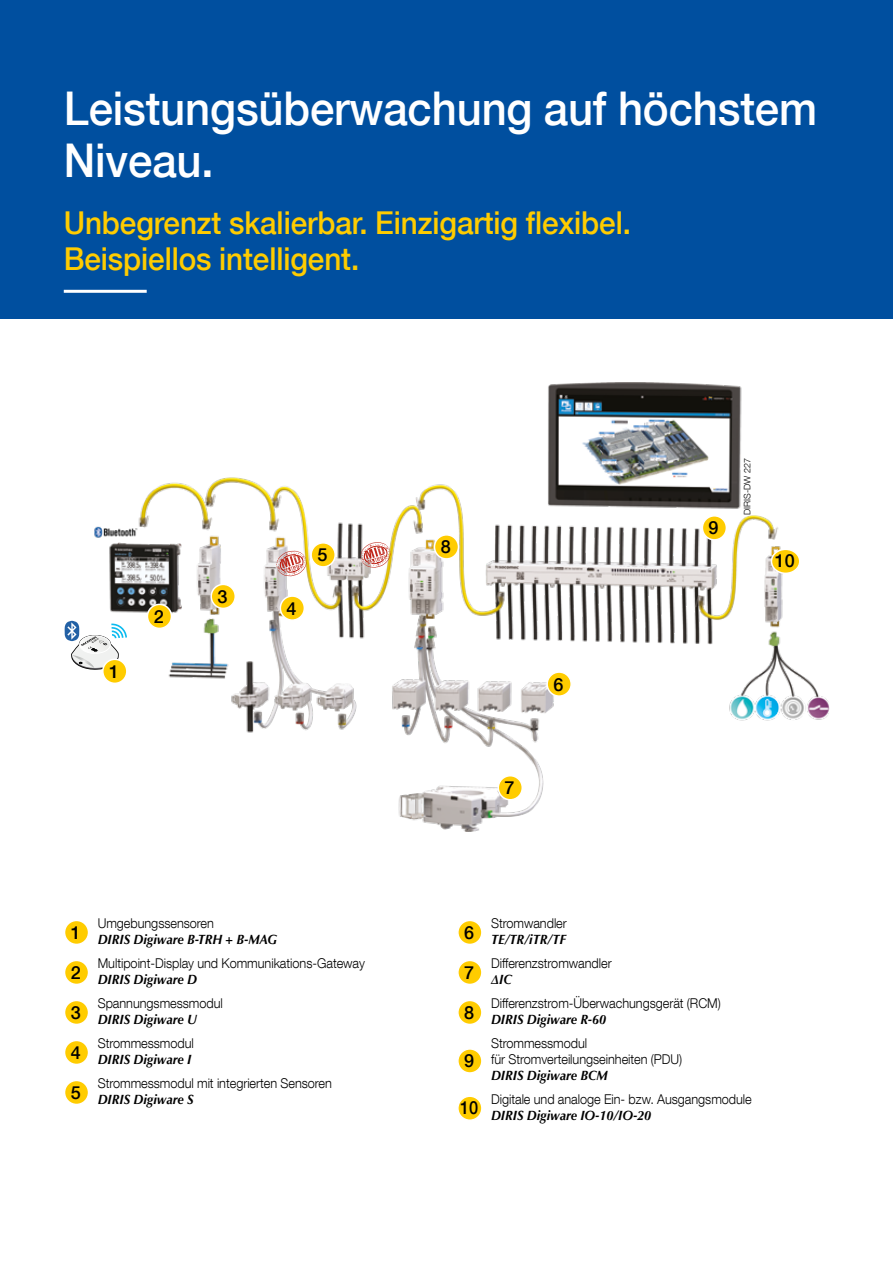
<style>
.page{position:relative;width:893px;height:1263px;background:#fff}
.page>*{position:absolute;margin:0;border:0;box-sizing:border-box;transform-origin:0 0}
.t1{font:500 46.5px/52.5px "Helvetica Neue LT Com";letter-spacing:-.005em;color:#fff;scale:.94 1}
.t2{font:500 31.5px/36px "Helvetica Neue LT Com";letter-spacing:-.005em;color:#fc0;scale:.94 1}
.t3{font:500 18px "Helvetica Neue LT Com";color:#000}
.t4{font:500 18px "Helvetica Neue LT Com";color:#000;scale:.91 1}
.t5{font:300 13.5px/15.8px "Helvetica Neue LT Com";letter-spacing:-.005em;color:#000;scale:.94 1}
.t6{font:italic 700 13.5px "Optima LT Std";letter-spacing:-.005em;color:#000;scale:.94 1}
.t7{font:300 9px "Helvetica Neue LT Com";color:#000}
.t8{font:italic 700 2.25px "Optima LT";color:#000;scale:1.15 1}
</style>
<div class="page">
<svg style="left:65px;top:621px;width:25px;height:49px"></svg>
<div style="left:0;top:0;width:893px;height:319px;background:#004f9f"></div>
<hr style="left:64px;top:290px;width:83px;height:3px;background:#fff">
<img style="left:90px;top:383px;width:739px;height:449px">
<svg style="left:276px;top:551px;width:30px;height:25px"></svg>
<svg style="left:360px;top:542px;width:30px;height:26px"></svg>
<div style="left:65px;top:920px;width:24px;height:24px;background:#fc0;border-radius:50%"></div>
<div style="left:64px;top:920px;width:25px;height:25px;border:2px solid #fff;border-radius:50%"></div>
<div style="left:65px;top:960px;width:24px;height:24px;background:#fc0;border-radius:50%"></div>
<div style="left:64px;top:960px;width:25px;height:25px;border:2px solid #fff;border-radius:50%"></div>
<div style="left:65px;top:1000px;width:24px;height:24px;background:#fc0;border-radius:50%"></div>
<div style="left:64px;top:1000px;width:25px;height:25px;border:2px solid #fff;border-radius:50%"></div>
<div style="left:65px;top:1040px;width:24px;height:24px;background:#fc0;border-radius:50%"></div>
<div style="left:64px;top:1040px;width:25px;height:25px;border:2px solid #fff;border-radius:50%"></div>
<div style="left:65px;top:1080px;width:24px;height:24px;background:#fc0;border-radius:50%"></div>
<div style="left:64px;top:1080px;width:25px;height:25px;border:2px solid #fff;border-radius:50%"></div>
<div style="left:458px;top:920px;width:24px;height:24px;background:#fc0;border-radius:50%"></div>
<div style="left:457px;top:920px;width:26px;height:25px;border:2px solid #fff;border-radius:50%"></div>
<div style="left:458px;top:960px;width:24px;height:24px;background:#fc0;border-radius:50%"></div>
<div style="left:457px;top:960px;width:26px;height:25px;border:2px solid #fff;border-radius:50%"></div>
<div style="left:458px;top:1000px;width:24px;height:24px;background:#fc0;border-radius:50%"></div>
<div style="left:457px;top:1000px;width:26px;height:25px;border:2px solid #fff;border-radius:50%"></div>
<div style="left:458px;top:1049px;width:24px;height:24px;background:#fc0;border-radius:50%"></div>
<div style="left:457px;top:1048px;width:26px;height:26px;border:2px solid #fff;border-radius:50%"></div>
<div style="left:458px;top:1096px;width:24px;height:24px;background:#fc0;border-radius:50%"></div>
<div style="left:457px;top:1095px;width:26px;height:26px;border:2px solid #fff;border-radius:50%"></div>
<div style="left:147px;top:604px;width:24px;height:24px;background:#fc0;border-radius:50%"></div>
<div style="left:147px;top:604px;width:25px;height:25px;border:2px solid #fff;border-radius:50%"></div>
<div style="left:211px;top:584px;width:24px;height:24px;background:#fc0;border-radius:50%"></div>
<div style="left:210px;top:584px;width:26px;height:25px;border:2px solid #fff;border-radius:50%"></div>
<div style="left:280px;top:596px;width:24px;height:24px;background:#fc0;border-radius:50%"></div>
<div style="left:280px;top:595px;width:25px;height:26px;border:2px solid #fff;border-radius:50%"></div>
<div style="left:311px;top:543px;width:24px;height:24px;background:#fc0;border-radius:50%"></div>
<div style="left:310px;top:542px;width:26px;height:26px;border:2px solid #fff;border-radius:50%"></div>
<div style="left:547px;top:672px;width:24px;height:24px;background:#fc0;border-radius:50%"></div>
<div style="left:546px;top:671px;width:26px;height:26px;border:2px solid #fff;border-radius:50%"></div>
<div style="left:498px;top:776px;width:24px;height:24px;background:#fc0;border-radius:50%"></div>
<div style="left:497px;top:775px;width:26px;height:25px;border:2px solid #fff;border-radius:50%"></div>
<div style="left:434px;top:535px;width:24px;height:24px;background:#fc0;border-radius:50%"></div>
<div style="left:434px;top:534px;width:25px;height:26px;border:2px solid #fff;border-radius:50%"></div>
<div style="left:702px;top:516px;width:24px;height:24px;background:#fc0;border-radius:50%"></div>
<div style="left:702px;top:515px;width:25px;height:26px;border:2px solid #fff;border-radius:50%"></div>
<div style="left:771px;top:549px;width:29px;height:24px;background:#fc0;border-radius:50%"></div>
<div style="left:771px;top:549px;width:29px;height:25px;border:2px solid #fff;border-radius:50%"></div>
<div style="left:103px;top:659px;width:24px;height:24px;background:#fc0;border-radius:50%"></div>
<div style="left:102px;top:659px;width:26px;height:25px;border:2px solid #fff;border-radius:50%"></div>
<h1 class="t1" style="left:64px;top:81px;width:803px">Leistungsüberwachung auf höchstem<br>Niveau.</h1>
<h2 class="t2" style="left:64px;top:205px;width:605px">Unbegrenzt skalierbar. Einzigartig flexibel.<br>Beispiellos intelligent.</h2>
<p class="t8" style="left:92px;top:641px;width:8px;rotate:-30deg">B-TRH</p>
<h3 class="t3" style="left:109px;top:660px;width:12px">1</h3>
<h3 class="t3" style="left:154px;top:606px;width:12px">2</h3>
<h3 class="t3" style="left:217px;top:586px;width:12px">3</h3>
<h3 class="t3" style="left:287px;top:597px;width:12px">4</h3>
<h3 class="t3" style="left:317px;top:544px;width:12px">5</h3>
<h3 class="t3" style="left:71px;top:922px;width:12px">1</h3>
<h3 class="t3" style="left:71px;top:962px;width:12px">2</h3>
<h3 class="t3" style="left:71px;top:1002px;width:12px">3</h3>
<h3 class="t3" style="left:71px;top:1042px;width:12px">4</h3>
<h3 class="t3" style="left:71px;top:1082px;width:12px">5</h3>
<p class="t5" style="left:98px;top:915px;width:125px">Umgebungssensoren</p>
<p class="t6" style="left:98px;top:931px;width:192px">DIRIS Digiware B-TRH + B-MAG</p>
<p class="t5" style="left:98px;top:955px;width:286px">Multipoint-Display und Kommunikations-Gateway</p>
<p class="t6" style="left:98px;top:971px;width:107px">DIRIS Digiware D</p>
<p class="t5" style="left:98px;top:995px;width:135px">Spannungsmessmodul</p>
<p class="t6" style="left:98px;top:1011px;width:107px">DIRIS Digiware U</p>
<p class="t5" style="left:98px;top:1035px;width:104px">Strommessmodul</p>
<p class="t6" style="left:98px;top:1051px;width:101px">DIRIS Digiware I</p>
<p class="t5" style="left:98px;top:1075px;width:251px">Strommessmodul mit integrierten Sensoren</p>
<p class="t6" style="left:98px;top:1091px;width:104px">DIRIS Digiware S</p>
<h3 class="t3" style="left:441px;top:536px;width:12px">8</h3>
<h3 class="t3" style="left:504px;top:777px;width:12px">7</h3>
<h3 class="t3" style="left:553px;top:673px;width:12px">6</h3>
<h3 class="t3" style="left:709px;top:517px;width:12px">9</h3>
<p class="t7" style="left:742px;top:515px;width:59px;rotate:-90deg">DIRIS-DW 227</p>
<h3 class="t3" style="left:775px;top:550px;width:22px">10</h3>
<h3 class="t3" style="left:464px;top:922px;width:12px">6</h3>
<h3 class="t3" style="left:464px;top:962px;width:12px">7</h3>
<h3 class="t3" style="left:464px;top:1002px;width:12px">8</h3>
<h3 class="t3" style="left:464px;top:1050px;width:12px">9</h3>
<h3 class="t4" style="left:460px;top:1097px;width:21px">10</h3>
<p class="t5" style="left:491px;top:915px;width:82px">Stromwandler</p>
<p class="t6" style="left:491px;top:931px;width:81px">TE/TR/iTR/TF</p>
<p class="t5" style="left:491px;top:955px;width:130px">Differenzstromwandler</p>
<p class="t6" style="left:491px;top:971px;width:24px">ΔIC</p>
<p class="t5" style="left:491px;top:995px;width:246px">Differenzstrom-Überwachungsgerät (RCM)</p>
<p class="t6" style="left:491px;top:1011px;width:124px">DIRIS Digiware R-60</p>
<p class="t5" style="left:491px;top:1035px;width:205px">Strommessmodul<br>für Stromverteilungseinheiten (PDU)</p>
<p class="t6" style="left:491px;top:1067px;width:126px">DIRIS Digiware BCM</p>
<p class="t5" style="left:491px;top:1091px;width:279px">Digitale und analoge Ein- bzw. Ausgangsmodule</p>
<p class="t6" style="left:491px;top:1107px;width:172px">DIRIS Digiware IO-10/IO-20</p>
</div>
